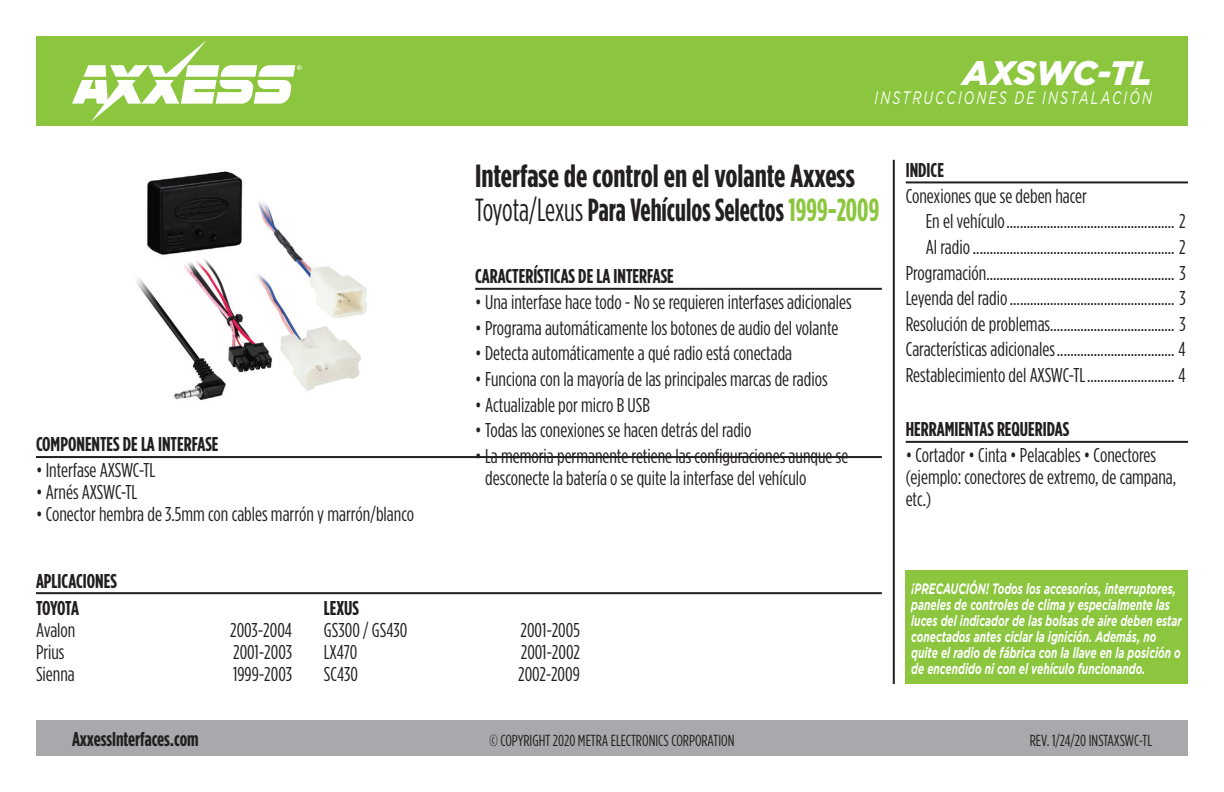
<style>
.page{position:relative;width:1224px;height:792px;background:#fff}
.page>*{position:absolute;margin:0;border:0;box-sizing:border-box;transform-origin:0 0}
.t1{font:italic 900 34px "Gotham";letter-spacing:-.01em;color:#fff}
.t2{font:700 32px/34px "Gotham Condensed";color:#231f20}
.t3{font:20px/22px "Gotham Condensed";color:#231f20}
.t4{font:700 20px "Gotham Condensed";color:#231f20}
.t5{font:italic 18px "Gotham";letter-spacing:.17em;color:#fff;scale:.7 1}
.t6{font:16px "Gotham Condensed";color:#231f20}
.t7{font:italic 700 15px/16px "Gotham";color:#fff;scale:.68 1}
.s1{font-weight:400}
.s2{color:#8bc63e}
</style>
<div class="page">
<div style="left:36px;top:720px;width:1152px;height:36px;background:#a8a9ad"></div>
<hr style="left:893px;top:160px;width:2px;height:524px;background:#231f20">
<div style="left:906px;top:570px;width:282px;height:114px;background:#8bc63e"></div>
<div style="left:36px;top:36px;width:1152px;height:90px;background:#8bc63e"></div>
<svg style="left:72px;top:40px;width:230px;height:82px"></svg>
<hr style="left:475px;top:288px;width:407px;height:2px;background:#231f20">
<hr style="left:36px;top:456px;width:846px;height:2px;background:#231f20">
<hr style="left:906px;top:441px;width:282px;height:2px;background:#231f20">
<hr style="left:906px;top:181px;width:282px;height:2px;background:#231f20">
<hr style="left:36px;top:592px;width:846px;height:2px;background:#231f20">
<img style="left:136px;top:171px;width:231px;height:230px">
<p class="t4" style="left:36px;top:433px;width:184px">COMPONENTES DE LA INTERFASE</p>
<p class="t3" style="left:36px;top:459px;width:121px">• Interfase AXSWC-TL</p>
<p class="t3" style="left:36px;top:481px;width:103px">• Arnés AXSWC-TL</p>
<p class="t3" style="left:36px;top:503px;width:380px">• Conector hembra de 3.5mm con cables marrón y marrón/blanco</p>
<h1 class="t1" style="left:963px;top:53px;width:191px">AXSWC-TL</h1>
<p class="t5" style="left:875px;top:88px;width:398px">INSTRUCCIONES DE INSTALACIÓN</p>
<h2 class="t2" style="left:475px;top:158px;width:406px">Interfase de control en el volante Axxess<br><span class="s1">Toyota/Lexus</span> Para Vehículos Selectos <span class="s2">1999-2009</span></h2>
<p class="t4" style="left:475px;top:264px;width:200px">CARACTERÍSTICAS DE LA INTERFASE</p>
<p class="t3" style="left:475px;top:291px;width:378px">• Una interfase hace todo - No se requieren interfases adicionales</p>
<p class="t3" style="left:475px;top:317px;width:365px">• Programa automáticamente los botones de audio del volante</p>
<p class="t3" style="left:475px;top:342px;width:319px">• Detecta automáticamente a qué radio está conectada</p>
<p class="t3" style="left:475px;top:368px;width:354px">• Funciona con la mayoría de las principales marcas de radios</p>
<p class="t3" style="left:475px;top:393px;width:176px">• Actualizable por micro B USB</p>
<p class="t3" style="left:475px;top:419px;width:278px">• Todas las conexiones se hacen detrás del radio</p>
<p class="t3" style="left:485px;top:445px;width:365px;text-indent:-10px">• La memoria permanente retiene las configuraciones aunque se desconecte la batería o se quite la interfase del vehículo</p>
<p class="t4" style="left:906px;top:158px;width:40px">INDICE</p>
<p class="t3" style="left:906px;top:184px;width:183px">Conexiones que se deben hacer</p>
<p class="t3" style="left:926px;top:210px;width:261px">En el vehículo.................................................. 2</p>
<p class="t3" style="left:926px;top:236px;width:261px">Al radio............................................................ 2</p>
<p class="t3" style="left:906px;top:261px;width:281px">Programación........................................................ 3</p>
<p class="t3" style="left:906px;top:287px;width:281px">Leyenda del radio................................................. 3</p>
<p class="t3" style="left:906px;top:312px;width:281px">Resolución de problemas..................................... 3</p>
<p class="t3" style="left:906px;top:338px;width:281px">Características adicionales................................... 4</p>
<p class="t3" style="left:906px;top:364px;width:281px">Restablecimiento del AXSWC-TL.......................... 4</p>
<p class="t4" style="left:906px;top:418px;width:165px">HERRAMIENTAS REQUERIDAS</p>
<p class="t3" style="left:906px;top:444px;width:272px">• Cortador • Cinta • Pelacables • Conectores (ejemplo: conectores de extremo, de campana, etc.)</p>
<p class="t4" style="left:36px;top:569px;width:82px">APLICACIONES</p>
<p class="t4" style="left:36px;top:596px;width:45px">TOYOTA</p>
<p class="t3" style="left:36px;top:618px;width:41px">Avalon</p>
<p class="t3" style="left:230px;top:618px;width:63px">2003-2004</p>
<p class="t3" style="left:36px;top:640px;width:30px">Prius</p>
<p class="t3" style="left:233px;top:640px;width:60px">2001-2003</p>
<p class="t3" style="left:36px;top:662px;width:40px">Sienna</p>
<p class="t3" style="left:233px;top:662px;width:60px">1999-2003</p>
<p class="t4" style="left:324px;top:596px;width:36px">LEXUS</p>
<p class="t3" style="left:324px;top:618px;width:85px">GS300 / GS430</p>
<p class="t3" style="left:521px;top:618px;width:61px">2001-2005</p>
<p class="t3" style="left:324px;top:640px;width:35px">LX470</p>
<p class="t3" style="left:521px;top:640px;width:61px">2001-2002</p>
<p class="t3" style="left:324px;top:662px;width:35px">SC430</p>
<p class="t3" style="left:518px;top:662px;width:63px">2002-2009</p>
<p class="t7" style="left:911px;top:580px;width:399px">¡PRECAUCIÓN! Todos los accesorios, interruptores, paneles de controles de clima y especialmente las luces del indicador de las bolsas de aire deben estar conectados antes ciclar la ignición. Además, no quite el radio de fábrica con la llave en la posición o de encendido ni con el vehículo funcionando.</p>
<p class="t4" style="left:72px;top:728px;width:128px">AxxessInterfaces.com</p>
<p class="t6" style="left:489px;top:732px;width:247px">© COPYRIGHT 2020 METRA ELECTRONICS CORPORATION</p>
<p class="t6" style="left:1030px;top:732px;width:124px">REV. 1/24/20 INSTAXSWC-TL</p>
</div>
